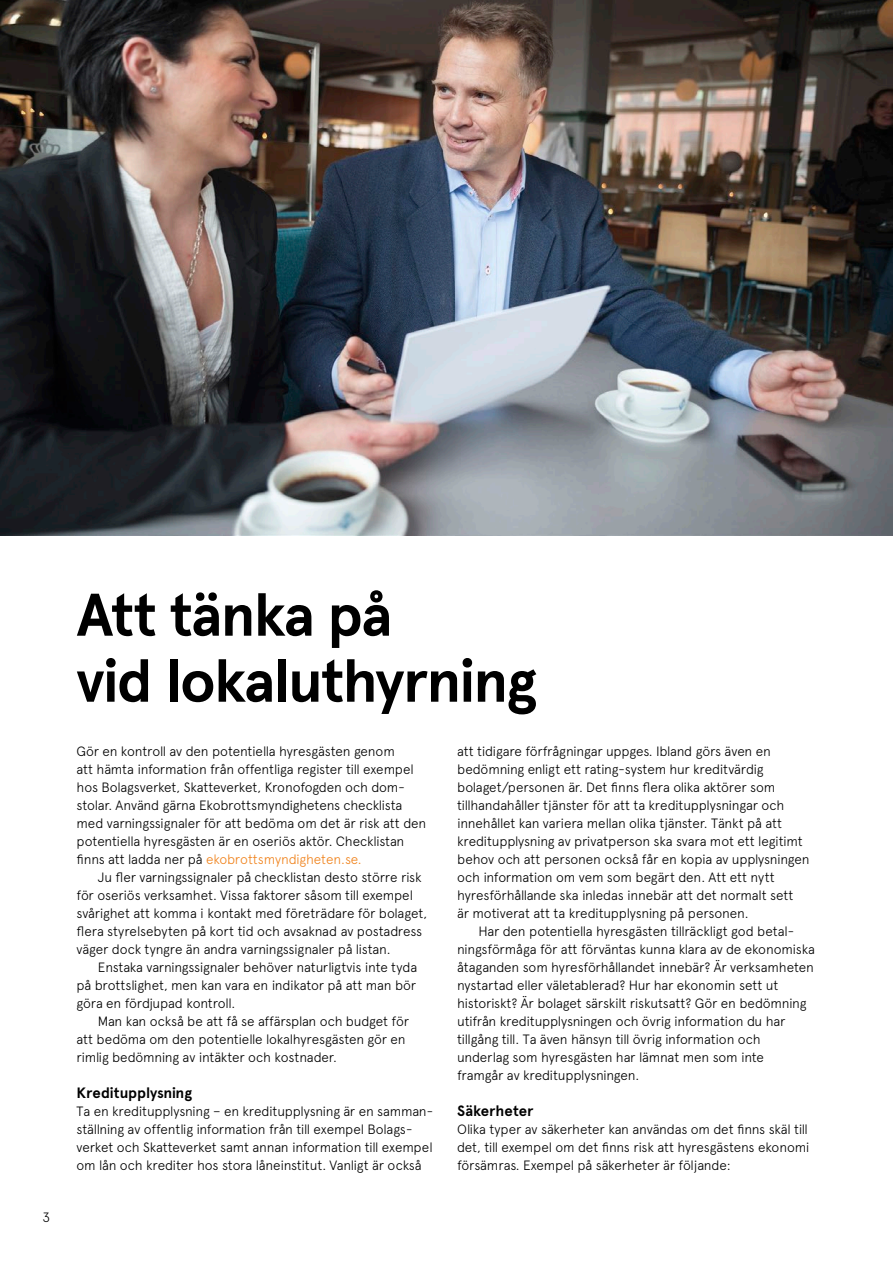
<style>
.page{position:relative;width:893px;height:1263px;background:#fff}
.page>*{position:absolute;margin:0;border:0;box-sizing:border-box;transform-origin:0 0}
.Rubrik{font:700 60px/66px "Apercu";letter-spacing:-.03em;color:#000}
.Liten_mellanrubrik{font:700 15px "Apercu";letter-spacing:-.005em;color:#000}
.Brödtext{font:300 13.5px/18px "Apercu";letter-spacing:-.015em;color:#000}
.Brödtext_indrag{font:300 13.5px/18px "Apercu";letter-spacing:-.015em;color:#000}
.s1{color:#f0831d}
</style>
<div class="page">
<img style="left:0;top:0;width:893px;height:536px">
<p class="Brödtext" style="left:43px;top:1208px;width:9px">3</p>
<p class="Rubrik" style="left:77px;top:582px;width:462px">Att tänka på<br>vid lokaluthyrning</p>
<p class="Brödtext" style="left:77px;top:742px;width:351px">Gör en kontroll av den potentiella hyresgästen genom<br>att hämta information från offentliga register till exempel hos Bolagsverket, Skatteverket, Kronofogden och dom&shy;stolar. Använd gärna Ekobrottsmyndighetens checklista med varningssignaler för att bedöma om det är risk att den potentiella hyresgästen är en oseriös aktör. Checklistan finns att ladda ner på <span class="s1">ekobrottsmyndigheten.se.</span></p>
<p class="Brödtext_indrag" style="left:77px;top:868px;width:352px;text-indent:21px">Ju fler varningssignaler på checklistan desto större risk för oseriös verksamhet. Vissa faktorer såsom till exempel svårighet att komma i kontakt med företrädare för bolaget, flera styrelsebyten på kort tid och avsaknad av postadress väger dock tyngre än andra varningssignaler på listan.</p>
<p class="Brödtext_indrag" style="left:77px;top:958px;width:342px;text-align:justify;text-indent:21px">Enstaka varningssignaler behöver naturligtvis inte tyda på brottslighet, men kan vara en indikator på att man bör göra en fördjupad kontroll.</p>
<p class="Brödtext_indrag" style="left:77px;top:1012px;width:334px;text-indent:21px">Man kan också be att få se affärsplan och budget för att bedöma om den potentielle lokalhyresgästen gör en rimlig bedömning av intäkter och kostnader.</p>
<p class="Liten_mellanrubrik" style="left:77px;top:1084px;width:117px">Kreditupplysning</p>
<p class="Brödtext" style="left:77px;top:1102px;width:358px">Ta en kreditupplysning – en kreditupplysning är en samman&shy;ställning av offentlig information från till exempel Bolags&shy;verket och Skatteverket samt annan information till exempel om lån och krediter hos stora låneinstitut. Vanligt är också</p>
<p class="Brödtext" style="left:457px;top:742px;width:354px">att tidigare förfrågningar uppges. Ibland görs även en bedömning enligt ett rating-system hur kreditvärdig bolaget/personen är. Det finns flera olika aktörer som tillhandahåller tjänster för att ta kreditupplysningar och innehållet kan variera mellan olika tjänster. Tänkt på att kreditupplysning av privatperson ska svara mot ett legitimt behov och att personen också får en kopia av upplysningen och information om vem som begärt den. Att ett nytt hyresförhållande ska inledas innebär att det normalt sett<br>är motiverat att ta kreditupplysning på personen.</p>
<p class="Brödtext_indrag" style="left:457px;top:922px;width:359px;text-indent:21px">Har den potentiella hyresgästen tillräckligt god betal&shy;ningsförmåga för att förväntas kunna klara av de ekonomiska åtaganden som hyresförhållandet innebär? Är verksamheten nystartad eller väletablerad? Hur har ekonomin sett ut historiskt? Är bolaget särskilt riskutsatt? Gör en bedömning utifrån kreditupplysningen och övrig information du har tillgång till. Ta även hänsyn till övrig information och underlag som hyresgästen har lämnat men som inte<br>framgår av kreditupplysningen.</p>
<p class="Liten_mellanrubrik" style="left:457px;top:1102px;width:78px">Säkerheter</p>
<p class="Brödtext" style="left:457px;top:1120px;width:354px">Olika typer av säkerheter kan användas om det finns skäl till det, till exempel om det finns risk att hyresgästens ekonomi försämras. Exempel på säkerheter är följande:</p>
</div>
